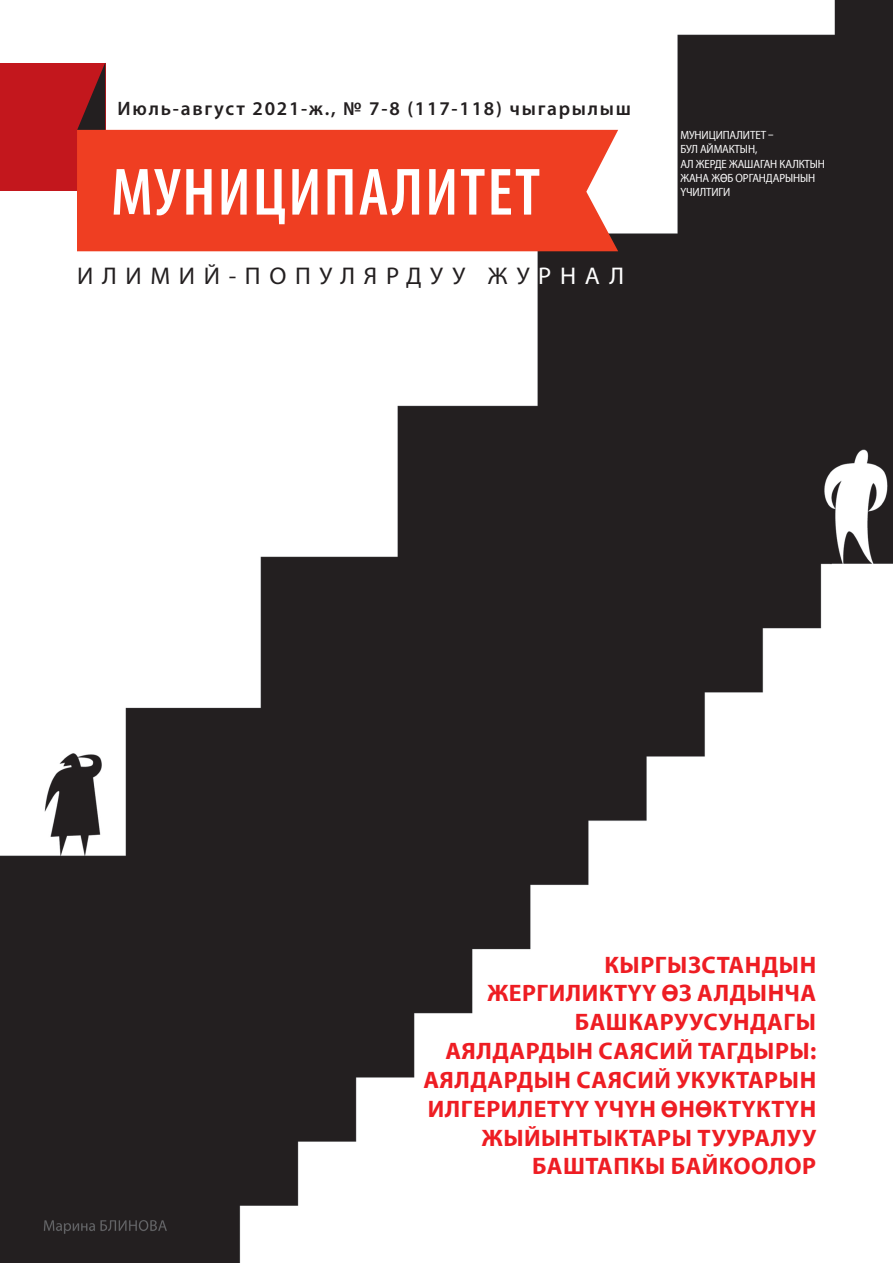
<style>
.page{position:relative;width:893px;height:1263px;background:#fff}
.page>*{position:absolute;margin:0;border:0;box-sizing:border-box;transform-origin:0 0}
.t1{font:600 condensed 67.5px "Myriad Pro";letter-spacing:.03em;color:#fff}
.t2{font:24.3px "Myriad Pro";letter-spacing:.35em;color:#231f20}
.t3{font:700 24px/28.8px "Myriad Pro KG";letter-spacing:.02em;color:#ee1d23;text-align:right}
.t4{font:600 19.5px "Myriad Pro";letter-spacing:.09em;color:#231f20}
.t5{font:12px/14.4px "Myriad Pro Regular KG";letter-spacing:-.01em;color:#fff;scale:.91 1}
.s1{color:#fff}
</style>
<div class="page">
<img style="left:0;top:0;width:893px;height:1263px">
<div style="left:0;top:63px;width:105px;height:128px;background:#c3171d"></div>
<svg style="left:77px;top:63px;width:28px;height:67px"></svg>
<div style="left:77px;top:130px;width:541px;height:121px;background:#ef3e22"></div>
<p class="t4" style="left:118px;top:96px;width:515px">Июль-август 2021-ж., № 7-8 (117-118) чыгарылыш</p>
<h1 class="t1" style="left:111px;top:151px;width:431px">МУНИЦИПАЛИТЕТ</h1>
<p class="t2" style="left:77px;top:261px;width:549px">ИЛИМИЙ-ПОПУЛЯРДУУ ЖУ<span class="s1">РНАЛ</span></p>
<p class="t5" style="left:680px;top:128px;width:160px">МУНИЦИПАЛИТЕТ –<br>БУЛ АЙМАКТЫН,<br>АЛ ЖЕРДЕ ЖАШАГАН КАЛКТЫН<br>ЖАНА ЖӨБ ОРГАНДАРЫНЫН<br>ҮЧИЛТИГИ</p>
<p class="t3" style="left:423px;top:950px;width:395px">КЫРГЫЗСТАНДЫН<br>ЖЕРГИЛИКТҮҮ ӨЗ АЛДЫНЧА<br>БАШКАРУУСУНДАГЫ<br>АЯЛДАРДЫН САЯСИЙ ТАГДЫРЫ:<br>АЯЛДАРДЫН САЯСИЙ УКУКТАРЫН<br>ИЛГЕРИЛЕТҮҮ ҮЧҮН ӨНӨКТҮКТҮН<br>ЖЫЙЫНТЫКТАРЫ ТУУРАЛУУ<br>БАШТАПКЫ БАЙКООЛОР</p>
</div>
